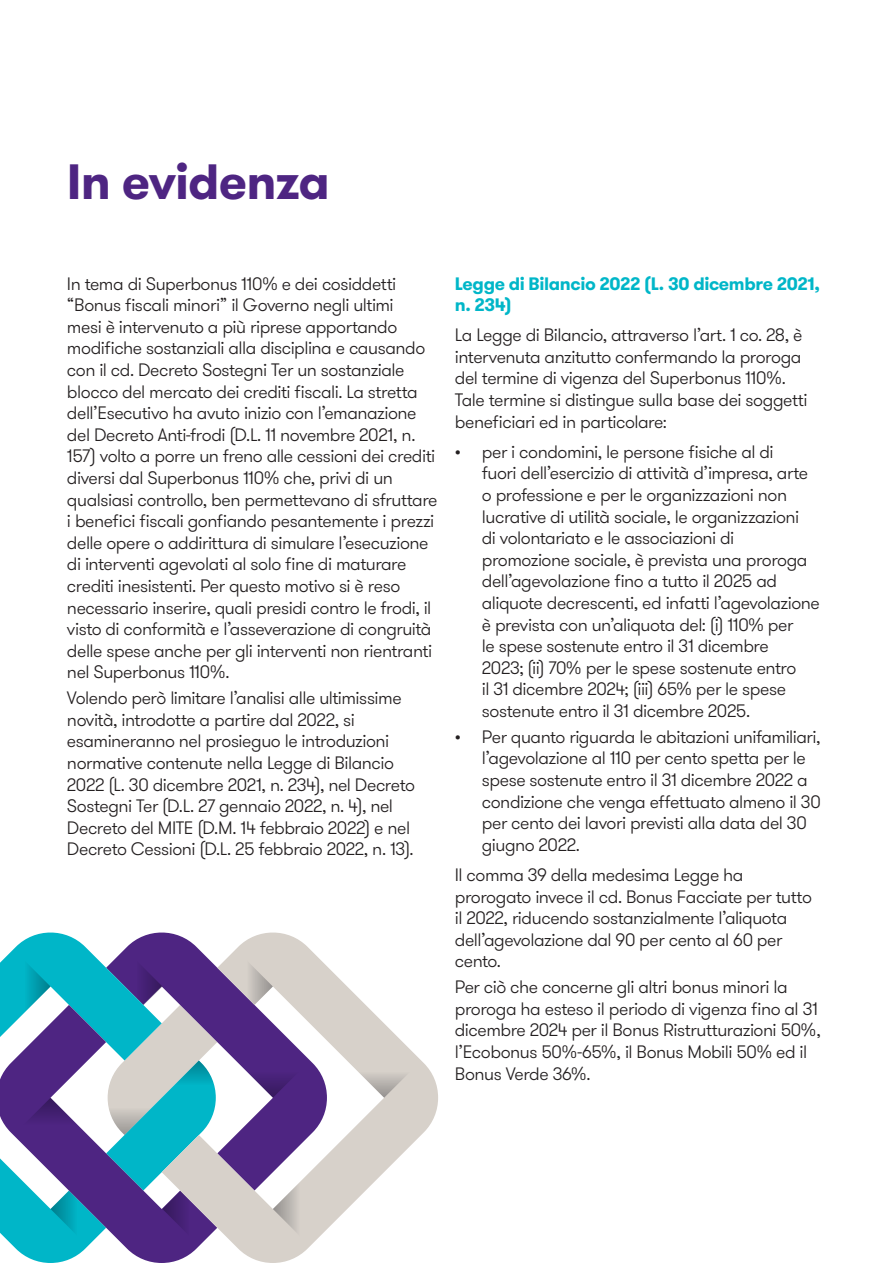
<style>
.page{position:relative;width:893px;height:1263px;background:#fff}
.page>*{position:absolute;margin:0;border:0;box-sizing:border-box;transform-origin:0 0}
.Header_Level_1{font:700 49.5px "GT Walsheim Pro";letter-spacing:-.02em;color:#4e2582}
.Header_Level_1-2{font:300 18px/21.6px "GT Walsheim Pro";letter-spacing:-.025em;color:#231f20}
.Header_Level_1-3{font:700 18px/21.6px "GT Walsheim Pro";letter-spacing:-.02em;color:#00b6c8}
</style>
<div class="page">
<svg style="left:0;top:932px;width:162px;height:73px;fill:#00b6c8"></svg>
<svg style="left:13px;top:949px;width:38px;height:56px;background:#15b5c5"></svg>
<svg style="left:0;top:1005px;width:162px;height:258px"></svg>
<svg style="left:162px;top:932px;width:276px;height:331px"></svg>
<svg style="left:236px;top:949px;width:37px;height:56px;background:#c7bfc1"></svg>
<svg style="left:273px;top:1172px;width:37px;height:74px"></svg>
<svg style="left:347px;top:1060px;width:74px;height:38px"></svg>
<svg style="left:236px;top:1060px;width:74px;height:38px"></svg>
<svg style="left:13px;top:1098px;width:75px;height:37px"></svg>
<svg style="left:106px;top:949px;width:111px;height:297px;background:#7294b6"></svg>
<p class="Header_Level_1" style="left:67px;top:149px;width:264px">In evidenza</p>
<p class="Header_Level_1-2" style="left:67px;top:273px;width:372px">In tema di Superbonus 110% e dei cosiddetti “Bonus fiscali minori” il Governo negli ultimi<br>mesi è intervenuto a più riprese apportando modifiche sostanziali alla disciplina e causando con il cd. Decreto Sostegni Ter un sostanziale blocco del mercato dei crediti fiscali. La stretta dell’Esecutivo ha avuto inizio con l’emanazione del Decreto Anti-frodi (D.L. 11 novembre 2021, n.<br>157) volto a porre un freno alle cessioni dei crediti diversi dal Superbonus 110% che, privi di un qualsiasi controllo, ben permettevano di sfruttare i benefici fiscali gonfiando pesantemente i prezzi delle opere o addirittura di simulare l’esecuzione di interventi agevolati al solo fine di maturare crediti inesistenti. Per questo motivo si è reso necessario inserire, quali presidi contro le frodi, il visto di conformità e l’asseverazione di congruità delle spese anche per gli interventi non rientranti nel Superbonus 110%.</p>
<p class="Header_Level_1-2" style="left:67px;top:688px;width:349px">Volendo però limitare l’analisi alle ultimissime novità, introdotte a partire dal 2022, si esamineranno nel prosieguo le introduzioni normative contenute nella Legge di Bilancio 2022 (L. 30 dicembre 2021, n. 234), nel Decreto Sostegni Ter (D.L. 27 gennaio 2022, n. 4), nel Decreto del MITE (D.M. 14 febbraio 2022) e nel Decreto Cessioni (D.L. 25 febbraio 2022, n. 13).</p>
<p class="Header_Level_1-3" style="left:455px;top:273px;width:367px">Legge di Bilancio 2022 (L. 30 dicembre 2021, n. 234)</p>
<p class="Header_Level_1-2" style="left:455px;top:325px;width:354px">La Legge di Bilancio, attraverso l’art. 1 co. 28, è intervenuta anzitutto confermando la proroga del termine di vigenza del Superbonus 110%.<br>Tale termine si distingue sulla base dei soggetti beneficiari ed in particolare:</p>
<p class="Header_Level_1-2" style="left:482px;top:441px;width:340px;text-indent:-27px">• per i condomini, le persone fisiche al di<br>fuori dell’esercizio di attività d’impresa, arte o professione e per le organizzazioni non lucrative di utilità sociale, le organizzazioni<br>di volontariato e le associazioni di promozione sociale, è prevista una proroga dell’agevolazione fino a tutto il 2025 ad aliquote decrescenti, ed infatti l’agevolazione è prevista con un’aliquota del: (i) 110% per<br>le spese sostenute entro il 31 dicembre<br>2023; (ii) 70% per le spese sostenute entro<br>il 31 dicembre 2024; (iii) 65% per le spese sostenute entro il 31 dicembre 2025.</p>
<p class="Header_Level_1-2" style="left:482px;top:726px;width:341px;text-indent:-27px">• Per quanto riguarda le abitazioni unifamiliari, l’agevolazione al 110 per cento spetta per le spese sostenute entro il 31 dicembre 2022 a condizione che venga effettuato almeno il 30 per cento dei lavori previsti alla data del 30 giugno 2022.</p>
<p class="Header_Level_1-2" style="left:455px;top:864px;width:359px">Il comma 39 della medesima Legge ha prorogato invece il cd. Bonus Facciate per tutto il 2022, riducendo sostanzialmente l’aliquota dell’agevolazione dal 90 per cento al 60 per cento.</p>
<p class="Header_Level_1-2" style="left:455px;top:977px;width:367px">Per ciò che concerne gli altri bonus minori la proroga ha esteso il periodo di vigenza fino al 31 dicembre 2024 per il Bonus Ristrutturazioni 50%, l’Ecobonus 50%-65%, il Bonus Mobili 50% ed il Bonus Verde 36%.</p>
</div>
